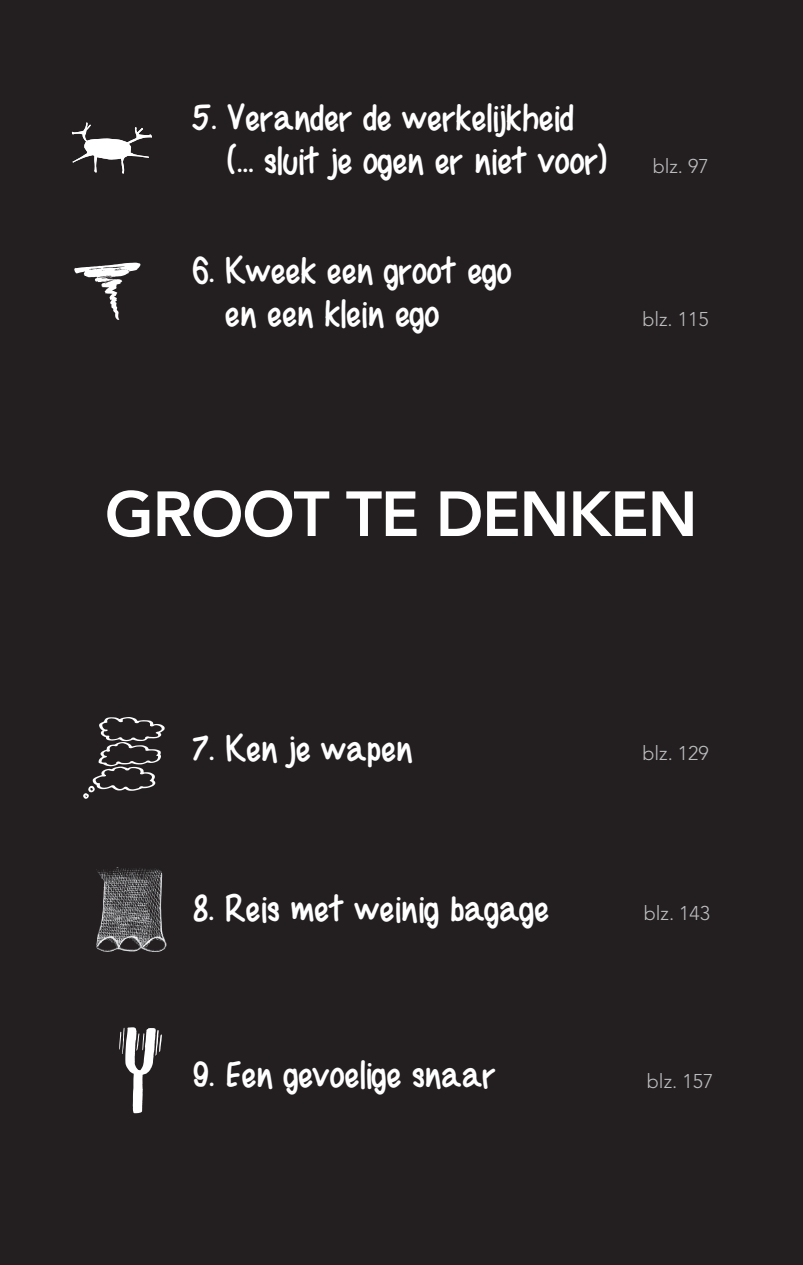
<style>
.page{position:relative;width:803px;height:1265px;background:#fff}
.page>*{position:absolute;margin:0;border:0;box-sizing:border-box;transform-origin:0 0}
.t1{font:800 63px "Avenir LT Std";letter-spacing:-.02em;color:#fff}
.t2{font:36px/43.2px "Best Font Evar";color:#fff}
.t3{font:300 19.8px "Avenir LT Std";color:#bcbdc0}
</style>
<div class="page">
<div style="left:0;top:0;width:802px;height:1265px;background:#231f20"></div>
<svg style="left:72px;top:122px;width:80px;height:52px"></svg>
<svg style="left:74px;top:263px;width:66px;height:57px"></svg>
<svg style="left:83px;top:717px;width:82px;height:82px"></svg>
<img style="left:97px;top:867px;width:70px;height:84px">
<svg style="left:119px;top:1027px;width:43px;height:86px"></svg>
<p class="t2" style="left:228px;top:94px;width:380px;text-indent:-37px">5. Verander de werkelijkheid (... sluit je ogen er niet voor)</p>
<p class="t2" style="left:226px;top:248px;width:288px;text-indent:-34px">6. Kweek een groot ego en een klein ego</p>
<p class="t3" style="left:652px;top:155px;width:58px">blz. 97</p>
<p class="t3" style="left:642px;top:308px;width:68px">blz. 115</p>
<h1 class="t1" style="left:105px;top:477px;width:594px">GROOT TE DENKEN</h1>
<p class="t2" style="left:192px;top:726px;width:223px">7. Ken je wapen</p>
<p class="t2" style="left:192px;top:885px;width:359px">8. Reis met weinig bagage</p>
<p class="t2" style="left:192px;top:1051px;width:306px">9. Een gevoelige snaar</p>
<p class="t3" style="left:642px;top:741px;width:68px">blz. 129</p>
<p class="t3" style="left:643px;top:901px;width:68px">blz. 143</p>
<p class="t3" style="left:646px;top:1069px;width:68px">blz. 157</p>
</div>
